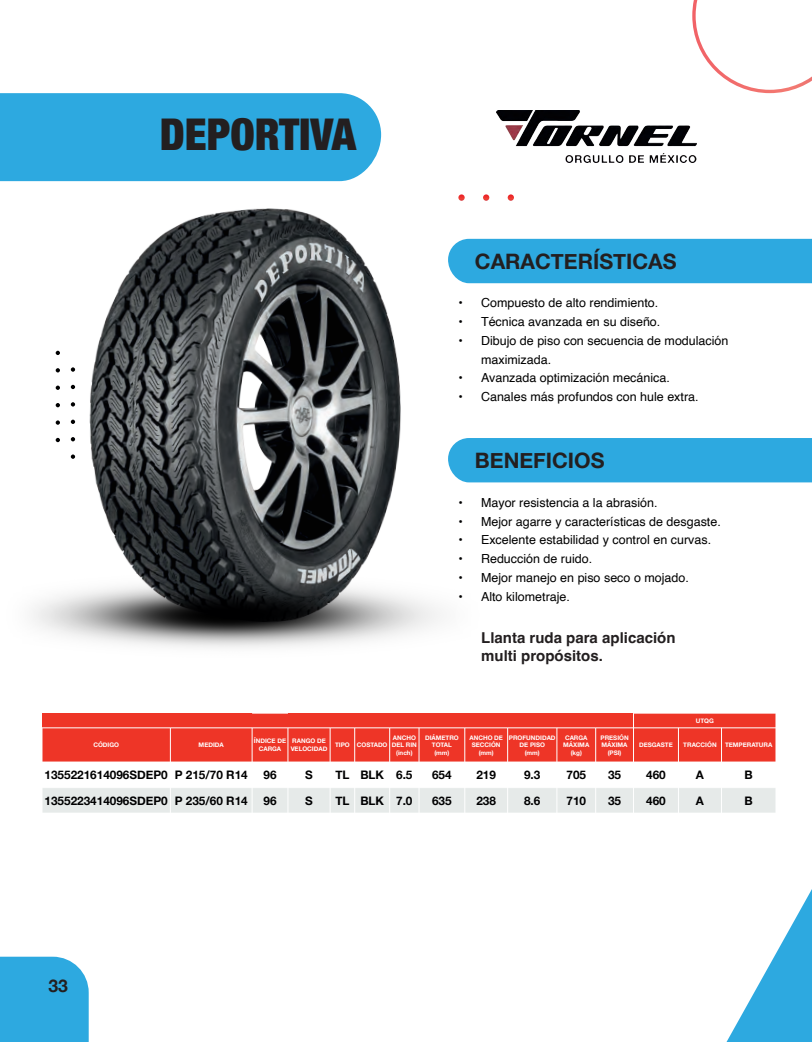
<style>
.page{position:relative;width:812px;height:1042px;background:#fff}
.page>*{position:absolute;margin:0;border:0;box-sizing:border-box;transform-origin:0 0}
.t1{font:900 condensed 43.75px "Helvetica Neue";color:#231f20}
.t2{font:700 21.25px "Helvetica Neue";color:#231f20}
.t3{font:700 17.5px "Helvetica Neue";color:#231f20}
.t4{font:700 15px/18px "Helvetica";color:#231f20}
.t5{font:12.5px/18.8px "Helvetica";color:#000001}
.t6{font:700 11.75px "Helvetica Neue";color:#000001}
.t7{font:700 6.25px/7.6px "Helvetica Neue";color:#fff;text-align:center}
</style>
<div class="page">
<svg style="left:692px;top:0;width:119px;height:93px"></svg>
<svg style="left:507px;top:194px;width:7px;height:7px"></svg>
<div style="left:0;top:93px;width:381px;height:88px;background:#2da9e0"></div>
<div style="left:504px;top:239px;width:307px;height:44px;background:#2da9e0"></div>
<div style="left:504px;top:438px;width:307px;height:44px;background:#2da9e0"></div>
<svg style="left:726px;top:891px;width:85px;height:151px"></svg>
<div style="left:0;top:956px;width:89px;height:86px;background:#2da9e0"></div>
<div style="left:42px;top:713px;width:128px;height:15px;background:#ee3527"></div>
<div style="left:170px;top:713px;width:82px;height:15px;background:#ee3527"></div>
<div style="left:252px;top:713px;width:36px;height:15px;background:#ee3527"></div>
<div style="left:288px;top:713px;width:42px;height:15px;background:#ee3527"></div>
<div style="left:330px;top:713px;width:24px;height:15px;background:#ee3527"></div>
<div style="left:354px;top:713px;width:35px;height:15px;background:#ee3527"></div>
<div style="left:389px;top:713px;width:30px;height:15px;background:#ee3527"></div>
<div style="left:419px;top:713px;width:45px;height:15px;background:#ee3527"></div>
<div style="left:464px;top:713px;width:43px;height:15px;background:#ee3527"></div>
<div style="left:507px;top:713px;width:50px;height:15px;background:#ee3527"></div>
<div style="left:557px;top:713px;width:38px;height:15px;background:#ee3527"></div>
<div style="left:595px;top:713px;width:38px;height:15px;background:#ee3527"></div>
<div style="left:633px;top:713px;width:142px;height:15px;background:#ee3527"></div>
<div style="left:42px;top:728px;width:128px;height:34px;background:#ee3527"></div>
<div style="left:170px;top:728px;width:82px;height:34px;background:#ee3527"></div>
<div style="left:252px;top:728px;width:36px;height:34px;background:#ee3527"></div>
<div style="left:288px;top:728px;width:42px;height:34px;background:#ee3527"></div>
<div style="left:330px;top:728px;width:24px;height:34px;background:#ee3527"></div>
<div style="left:354px;top:728px;width:35px;height:34px;background:#ee3527"></div>
<div style="left:389px;top:728px;width:30px;height:34px;background:#ee3527"></div>
<div style="left:419px;top:728px;width:45px;height:34px;background:#ee3527"></div>
<div style="left:464px;top:728px;width:43px;height:34px;background:#ee3527"></div>
<div style="left:507px;top:728px;width:50px;height:34px;background:#ee3527"></div>
<div style="left:557px;top:728px;width:38px;height:34px;background:#ee3527"></div>
<div style="left:595px;top:728px;width:38px;height:34px;background:#ee3527"></div>
<div style="left:633px;top:728px;width:45px;height:34px;background:#ee3527"></div>
<div style="left:678px;top:728px;width:43px;height:34px;background:#ee3527"></div>
<div style="left:721px;top:728px;width:54px;height:34px;background:#ee3527"></div>
<div style="left:42px;top:787px;width:128px;height:26px;background:#e6eae9"></div>
<div style="left:170px;top:787px;width:82px;height:26px;background:#e6eae9"></div>
<div style="left:252px;top:787px;width:36px;height:26px;background:#e6eae9"></div>
<div style="left:288px;top:787px;width:42px;height:26px;background:#e6eae9"></div>
<div style="left:330px;top:787px;width:24px;height:26px;background:#e6eae9"></div>
<div style="left:354px;top:787px;width:35px;height:26px;background:#e6eae9"></div>
<div style="left:389px;top:787px;width:30px;height:26px;background:#e6eae9"></div>
<div style="left:419px;top:787px;width:45px;height:26px;background:#e6eae9"></div>
<div style="left:464px;top:787px;width:43px;height:26px;background:#e6eae9"></div>
<div style="left:507px;top:787px;width:50px;height:26px;background:#e6eae9"></div>
<div style="left:557px;top:787px;width:38px;height:26px;background:#e6eae9"></div>
<div style="left:595px;top:787px;width:38px;height:26px;background:#e6eae9"></div>
<div style="left:633px;top:787px;width:45px;height:26px;background:#e6eae9"></div>
<div style="left:678px;top:787px;width:43px;height:26px;background:#e6eae9"></div>
<div style="left:721px;top:787px;width:54px;height:26px;background:#e6eae9"></div>
<hr style="left:170px;top:728px;width:1px;height:34px;background:#fff">
<hr style="left:170px;top:762px;width:1px;height:77px;background:#fff">
<hr style="left:252px;top:728px;width:1px;height:111px;background:#fff">
<hr style="left:287px;top:728px;width:1px;height:34px;background:#fff">
<hr style="left:287px;top:762px;width:1px;height:77px;background:#fff">
<hr style="left:330px;top:728px;width:1px;height:34px;background:#fff">
<hr style="left:330px;top:762px;width:1px;height:77px;background:#fff">
<hr style="left:354px;top:728px;width:1px;height:34px;background:#fff">
<hr style="left:354px;top:762px;width:1px;height:77px;background:#fff">
<hr style="left:389px;top:728px;width:1px;height:34px;background:#fff">
<hr style="left:389px;top:762px;width:1px;height:77px;background:#fff">
<hr style="left:418px;top:728px;width:1px;height:34px;background:#fff">
<hr style="left:418px;top:762px;width:1px;height:77px;background:#fff">
<hr style="left:464px;top:728px;width:1px;height:34px;background:#fff">
<hr style="left:464px;top:762px;width:1px;height:77px;background:#fff">
<hr style="left:507px;top:728px;width:1px;height:34px;background:#fff">
<hr style="left:507px;top:762px;width:1px;height:77px;background:#fff">
<hr style="left:556px;top:728px;width:1px;height:34px;background:#fff">
<hr style="left:556px;top:762px;width:1px;height:77px;background:#fff">
<hr style="left:595px;top:728px;width:1px;height:34px;background:#fff">
<hr style="left:595px;top:762px;width:1px;height:77px;background:#fff">
<hr style="left:633px;top:713px;width:1px;height:126px;background:#fff">
<hr style="left:678px;top:728px;width:1px;height:111px;background:#fff">
<hr style="left:721px;top:728px;width:1px;height:111px;background:#fff">
<hr style="left:42px;top:727px;width:128px;height:1px;background:#fff">
<hr style="left:170px;top:727px;width:82px;height:1px;background:#fff">
<hr style="left:252px;top:727px;width:36px;height:1px;background:#fff">
<hr style="left:288px;top:727px;width:42px;height:1px;background:#fff">
<svg style="left:330px;top:727px;width:24px;height:1px"></svg>
<hr style="left:354px;top:727px;width:35px;height:1px;background:#fff">
<hr style="left:389px;top:727px;width:30px;height:1px;background:#fff">
<hr style="left:419px;top:727px;width:45px;height:1px;background:#fff">
<hr style="left:464px;top:727px;width:43px;height:1px;background:#fff">
<hr style="left:507px;top:727px;width:50px;height:1px;background:#fff">
<hr style="left:557px;top:727px;width:38px;height:1px;background:#fff">
<hr style="left:595px;top:727px;width:180px;height:1px;background:#fff">
<hr style="left:42px;top:787px;width:733px;height:1px;background:#fff">
<hr style="left:288px;top:761px;width:42px;height:1px;background:#fff">
<hr style="left:42px;top:728px;width:1px;height:34px;background:#fff">
<hr style="left:42px;top:762px;width:1px;height:51px;background:#fff">
<hr style="left:252px;top:713px;width:36px;height:1px;background:#fff">
<hr style="left:633px;top:713px;width:142px;height:1px;background:#fff">
<img style="left:33px;top:208px;width:471px;height:440px">
<img style="left:496px;top:111px;width:200px;height:51px">
<h1 class="t1" style="left:160px;top:108px;width:198px">DEPORTIVA</h1>
<h2 class="t2" style="left:475px;top:248px;width:203px">CARACTERÍSTICAS</h2>
<p class="t5" style="left:458px;top:294px;width:201px">• Compuesto de alto rendimiento.</p>
<p class="t5" style="left:458px;top:313px;width:203px">• Técnica avanzada en su diseño.</p>
<p class="t5" style="left:481px;top:332px;width:249px;text-indent:-22px">• Dibujo de piso con secuencia de modulación maximizada.</p>
<p class="t5" style="left:458px;top:369px;width:213px">• Avanzada optimización mecánica.</p>
<p class="t5" style="left:458px;top:388px;width:241px">• Canales más profundos con hule extra.</p>
<h2 class="t2" style="left:475px;top:447px;width:131px">BENEFICIOS</h2>
<p class="t5" style="left:458px;top:494px;width:200px">• Mayor resistencia a la abrasión.</p>
<p class="t5" style="left:458px;top:513px;width:264px">• Mejor agarre y características de desgaste.</p>
<p class="t5" style="left:458px;top:531px;width:254px">• Excelente estabilidad y control en curvas.</p>
<p class="t5" style="left:458px;top:550px;width:135px">• Reducción de ruido.</p>
<p class="t5" style="left:458px;top:569px;width:232px">• Mejor manejo en piso seco o mojado.</p>
<p class="t5" style="left:458px;top:588px;width:113px">• Alto kilometraje.</p>
<p class="t4" style="left:481px;top:629px;width:196px">Llanta ruda para aplicación multi propósitos.</p>
<p class="t7" style="left:695px;top:716px;width:20px">UTQG</p>
<p class="t7" style="left:93px;top:741px;width:27px">CÓDIGO</p>
<p class="t7" style="left:199px;top:741px;width:27px">MEDIDA</p>
<p class="t7" style="left:254px;top:737px;width:34px">ÍNDICE DE<br>CARGA</p>
<p class="t7" style="left:290px;top:737px;width:38px;text-align:left">RANGO DE<br>VELOCIDAD</p>
<p class="t7" style="left:335px;top:741px;width:54px">TIPO COSTADO</p>
<p class="t7" style="left:391px;top:733px;width:27px">ANCHO<br>DEL RIN (inch)</p>
<p class="t7" style="left:425px;top:733px;width:35px">DIÁMETRO<br>TOTAL (mm)</p>
<p class="t7" style="left:469px;top:733px;width:35px">ANCHO DE<br>SECCIÓN (mm)</p>
<p class="t7" style="left:509px;top:733px;width:48px">PROFUNDIDAD<br>DE PISO<br>(mm)</p>
<p class="t7" style="left:563px;top:733px;width:27px">CARGA<br>MÁXIMA (kg)</p>
<p class="t7" style="left:600px;top:733px;width:30px">PRESIÓN<br>MÁXIMA (PSI)</p>
<p class="t7" style="left:639px;top:741px;width:35px">DESGASTE</p>
<p class="t7" style="left:683px;top:741px;width:35px">TRACCIÓN</p>
<p class="t7" style="left:725px;top:741px;width:49px">TEMPERATURA</p>
<p class="t6" style="left:44px;top:768px;width:205px">1355221614096SDEP0 P 215/70 R14</p>
<p class="t6" style="left:263px;top:768px;width:15px">96</p>
<p class="t6" style="left:305px;top:768px;width:9px">S</p>
<p class="t6" style="left:335px;top:768px;width:79px">TL BLK 6.5</p>
<p class="t6" style="left:432px;top:768px;width:21px">654</p>
<p class="t6" style="left:476px;top:768px;width:21px">219</p>
<p class="t6" style="left:524px;top:768px;width:18px">9.3</p>
<p class="t6" style="left:566px;top:768px;width:21px">705</p>
<p class="t6" style="left:608px;top:768px;width:15px">35</p>
<p class="t6" style="left:646px;top:768px;width:21px">460</p>
<p class="t6" style="left:695px;top:768px;width:10px">A</p>
<p class="t6" style="left:744px;top:768px;width:10px">B</p>
<p class="t6" style="left:44px;top:793px;width:205px">1355223414096SDEP0 P 235/60 R14</p>
<p class="t6" style="left:263px;top:793px;width:15px">96</p>
<p class="t6" style="left:305px;top:793px;width:9px">S</p>
<p class="t6" style="left:335px;top:793px;width:79px">TL BLK 7.0</p>
<p class="t6" style="left:432px;top:793px;width:21px">635</p>
<p class="t6" style="left:476px;top:793px;width:21px">238</p>
<p class="t6" style="left:524px;top:793px;width:18px">8.6</p>
<p class="t6" style="left:566px;top:793px;width:21px">710</p>
<p class="t6" style="left:608px;top:793px;width:15px">35</p>
<p class="t6" style="left:646px;top:793px;width:21px">460</p>
<p class="t6" style="left:695px;top:793px;width:10px">A</p>
<p class="t6" style="left:744px;top:793px;width:10px">B</p>
<h3 class="t3" style="left:48px;top:975px;width:21px">33</h3>
</div>
